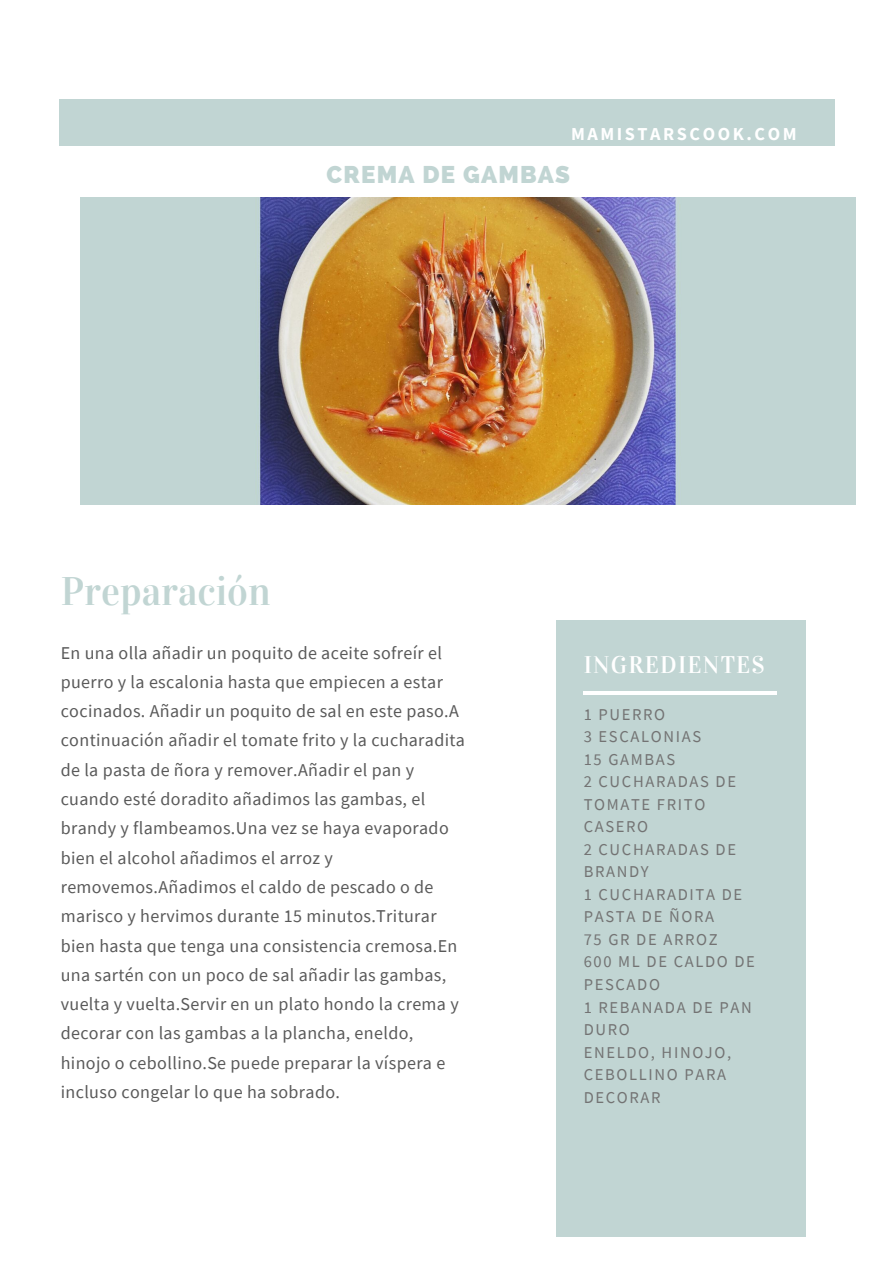
<style>
.page{position:relative;width:894px;height:1264px;background:#fff}
.page>*{position:absolute;margin:0;border:0;box-sizing:border-box;transform-origin:0 0}
.t1{font:39.75px "Vidaloka";color:#c1d5d3}
.t2{font:800 24px "Raleway";letter-spacing:.05em;color:#c1d5d3}
.t3{font:24px "Vidaloka";letter-spacing:.05em;color:#fff}
.t4{font:700 18.15px "Source Sans Pro";letter-spacing:.14em;color:#fff}
.t5{font:18px/29.2px "Source Sans Pro";letter-spacing:.02em;color:#595959}
.t6{font:16.5px/22.5px "Source Sans Pro";letter-spacing:.1em;color:#737373}
</style>
<div class="page">
<div style="left:60px;top:99px;width:774px;height:47px;background:#c1d5d3"></div>
<img style="left:80px;top:198px;width:775px;height:306px">
<div style="left:556px;top:620px;width:249px;height:616px;background:#c1d5d3"></div>
<hr style="left:583px;top:691px;width:194px;height:3px;background:#fff">
<p class="t4" style="left:571px;top:122px;width:227px">MAMISTARSCOOK.COM</p>
<h2 class="t2" style="left:326px;top:160px;width:245px">CREMA DE GAMBAS</h2>
<h1 class="t1" style="left:61px;top:568px;width:211px">Preparación</h1>
<p class="t5" style="left:61px;top:637px;width:405px">En una olla añadir un poquito de aceite sofreír el puerro y la escalonia hasta que empiecen a estar cocinados. Añadir un poquito de sal en este paso.A continuación añadir el tomate frito y la cucharadita de la pasta de ñora y remover.Añadir el pan y cuando esté doradito añadimos las gambas, el brandy y flambeamos.Una vez se haya evaporado bien el alcohol añadimos el arroz y removemos.Añadimos el caldo de pescado o de marisco y hervimos durante 15 minutos.Triturar bien hasta que tenga una consistencia cremosa.En una sartén con un poco de sal añadir las gambas, vuelta y vuelta.Servir en un plato hondo la crema y decorar con las gambas a la plancha, eneldo, hinojo o cebollino.Se puede preparar la víspera e incluso congelar lo que ha sobrado.</p>
<h2 class="t3" style="left:583px;top:650px;width:182px">INGREDIENTES</h2>
<p class="t6" style="left:583px;top:702px;width:173px">1 PUERRO<br>3 ESCALONIAS<br>15 GAMBAS<br>2 CUCHARADAS DE<br>TOMATE FRITO<br>CASERO<br>2 CUCHARADAS DE<br>BRANDY<br>1 CUCHARADITA DE<br>PASTA DE ÑORA<br>75 GR DE ARROZ<br>600 ML DE CALDO DE<br>PESCADO<br>1 REBANADA DE PAN<br>DURO<br>ENELDO, HINOJO,<br>CEBOLLINO PARA<br>DECORAR</p>
</div>
